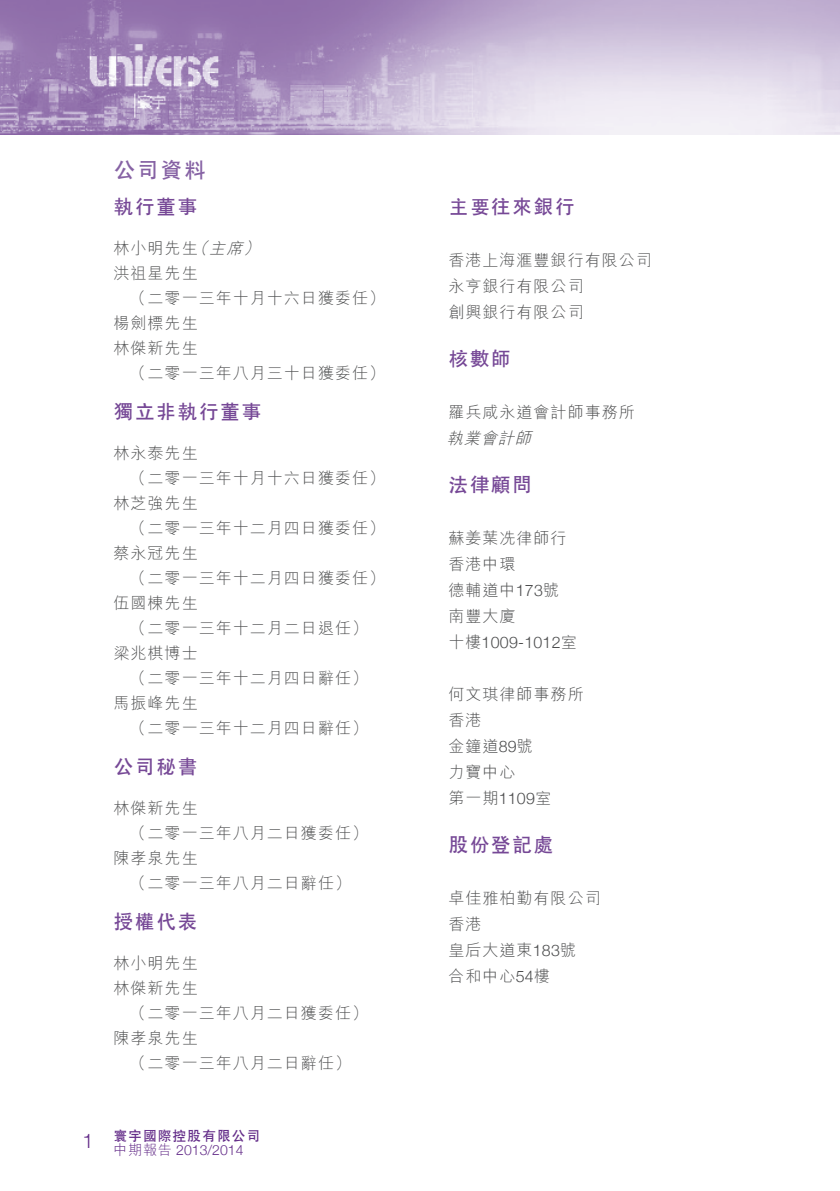
<style>
.page{position:relative;width:840px;height:1191px;background:#fff}
.page>*{position:absolute;margin:0;border:0;box-sizing:border-box;transform-origin:0 0}
.Heading_1{font:700 22px "C Hei 2 HK";color:#8662a4}
.Heading_2{font:700 20px "C Hei 2 HK";letter-spacing:.065em;color:#764896}
.t1{font:300 20px "Helvetica Neue";color:#642d89}
.Body_Text{font:300 16px "M Hei HK";letter-spacing:.065em;color:#4b4c4d}
.Body_Text-2{font:300 16px "Helvetica Neue";letter-spacing:.015em;color:#4b4c4d}
.Body_Text-3{font:italic 300 16px "M Hei HK";color:#4b4c4d}
.t2{font:300 14px "Helvetica Neue";letter-spacing:.005em;color:#642d89}
.t3{font:700 14px "C Hei 2 HK";letter-spacing:.055em;color:#642d89}
.s1{font-family:"M Hei HK"}
.s2{font-family:"Helvetica Neue"}
</style>
<div class="page">
<img style="left:0;top:0;width:839px;height:134px">
<p class="t1" style="left:82px;top:1128px;width:13px">1</p>
<p class="Heading_1" style="left:113px;top:159px;width:94px">公司資料</p>
<p class="Heading_2" style="left:113px;top:196px;width:85px">執行董事</p>
<p class="Body_Text-3" style="left:191px;top:239px;width:22px">（</p>
<p class="Body_Text-3" style="left:243px;top:239px;width:22px">(</p>
<p class="Body_Text" style="left:113px;top:239px;width:86px">林小明先生</p>
<p class="Body_Text" style="left:113px;top:264px;width:86px">洪祖星先生</p>
<p class="Body_Text" style="left:130px;top:289px;width:257px">（二零一三年十月十六日獲委任(</p>
<p class="Body_Text" style="left:113px;top:314px;width:86px">楊劍標先生</p>
<p class="Body_Text" style="left:113px;top:339px;width:86px">林傑新先生</p>
<p class="Body_Text" style="left:130px;top:364px;width:257px">（二零一三年八月三十日獲委任(</p>
<p class="Heading_2" style="left:113px;top:401px;width:149px">獨立非執行董事</p>
<p class="Body_Text" style="left:113px;top:444px;width:86px">林永泰先生</p>
<p class="Body_Text" style="left:130px;top:469px;width:257px">（二零一三年十月十六日獲委任(</p>
<p class="Body_Text" style="left:113px;top:494px;width:86px">林芝強先生</p>
<p class="Body_Text" style="left:130px;top:519px;width:257px">（二零一三年十二月四日獲委任(</p>
<p class="Body_Text" style="left:113px;top:544px;width:86px">蔡永冠先生</p>
<p class="Body_Text" style="left:130px;top:569px;width:257px">（二零一三年十二月四日獲委任(</p>
<p class="Body_Text" style="left:113px;top:594px;width:86px">伍國棟先生</p>
<p class="Body_Text" style="left:130px;top:619px;width:240px">（二零一三年十二月二日退任(</p>
<p class="Body_Text" style="left:113px;top:644px;width:86px">梁兆棋博士</p>
<p class="Body_Text" style="left:130px;top:669px;width:240px">（二零一三年十二月四日辭任(</p>
<p class="Body_Text" style="left:113px;top:694px;width:86px">馬振峰先生</p>
<p class="Body_Text" style="left:130px;top:719px;width:240px">（二零一三年十二月四日辭任(</p>
<p class="Heading_2" style="left:113px;top:756px;width:85px">公司秘書</p>
<p class="Body_Text" style="left:113px;top:799px;width:86px">林傑新先生</p>
<p class="Body_Text" style="left:130px;top:824px;width:240px">（二零一三年八月二日獲委任(</p>
<p class="Body_Text" style="left:113px;top:849px;width:86px">陳孝泉先生</p>
<p class="Body_Text" style="left:130px;top:874px;width:223px">（二零一三年八月二日辭任(</p>
<p class="Heading_2" style="left:113px;top:911px;width:85px">授權代表</p>
<p class="Body_Text" style="left:113px;top:954px;width:86px">林小明先生</p>
<p class="Body_Text" style="left:113px;top:979px;width:86px">林傑新先生</p>
<p class="Body_Text" style="left:130px;top:1004px;width:240px">（二零一三年八月二日獲委任(</p>
<p class="Body_Text" style="left:113px;top:1029px;width:86px">陳孝泉先生</p>
<p class="Body_Text" style="left:130px;top:1054px;width:223px">（二零一三年八月二日辭任(</p>
<p class="Body_Text-3" style="left:209px;top:239px;width:39px">主席</p>
<p class="t3" style="left:113px;top:1129px;width:148px">寰宇國際控股有限公司</p>
<p class="t2" style="left:113px;top:1141px;width:131px"><span class="s1">中期報告</span> 2013/2014</p>
<p class="Heading_2" style="left:448px;top:196px;width:128px">主要往來銀行</p>
<p class="Body_Text" style="left:448px;top:251px;width:205px">香港上海滙豐銀行有限公司</p>
<p class="Body_Text" style="left:448px;top:277px;width:137px">永亨銀行有限公司</p>
<p class="Body_Text" style="left:448px;top:303px;width:137px">創興銀行有限公司</p>
<p class="Heading_2" style="left:448px;top:348px;width:64px">核數師</p>
<p class="Body_Text" style="left:448px;top:403px;width:188px">羅兵咸永道會計師事務所</p>
<p class="Body_Text-3" style="left:446px;top:429px;width:90px">執業會計師</p>
<p class="Heading_2" style="left:448px;top:474px;width:85px">法律顧問</p>
<p class="Body_Text" style="left:448px;top:529px;width:120px">蘇姜葉冼律師行</p>
<p class="Body_Text" style="left:448px;top:555px;width:69px">香港中環</p>
<p class="Body_Text" style="left:448px;top:581px;width:112px">德輔道中<span class="s2">173</span>號</p>
<p class="Body_Text" style="left:448px;top:607px;width:69px">南豐大廈</p>
<p class="Body_Text-2" style="left:448px;top:632px;width:130px"><span class="s1">十樓</span>1009-1012<span class="s1">室</span></p>
<p class="Body_Text" style="left:448px;top:685px;width:137px">何文琪律師事務所</p>
<p class="Body_Text" style="left:448px;top:711px;width:35px">香港</p>
<p class="Body_Text" style="left:448px;top:737px;width:86px">金鐘道<span class="s2">89</span>號</p>
<p class="Body_Text" style="left:448px;top:763px;width:69px">力寶中心</p>
<p class="Body_Text" style="left:448px;top:789px;width:104px">第一期<span class="s2">1109</span>室</p>
<p class="Heading_2" style="left:448px;top:834px;width:107px">股份登記處</p>
<p class="Body_Text" style="left:448px;top:889px;width:154px">卓佳雅柏勤有限公司</p>
<p class="Body_Text" style="left:448px;top:915px;width:35px">香港</p>
<p class="Body_Text" style="left:448px;top:941px;width:129px">皇后大道東<span class="s2">183</span>號</p>
<p class="Body_Text" style="left:448px;top:967px;width:103px">合和中心<span class="s2">54</span>樓</p>
</div>
